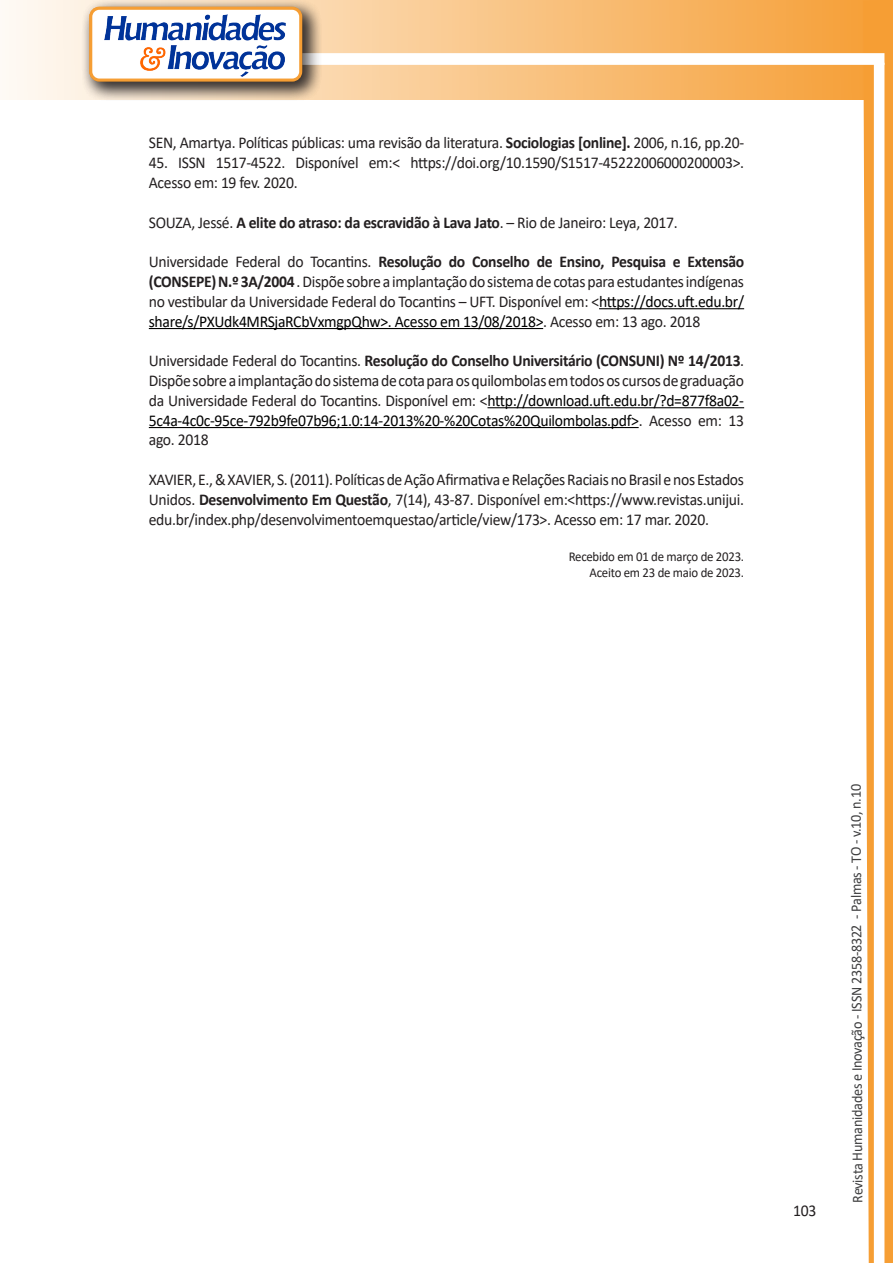
<style>
.page{position:relative;width:893px;height:1263px;background:#fff}
.page>*{position:absolute;margin:0;border:0;box-sizing:border-box;transform-origin:0 0}
.texto{font:16.5px/19.8px "Calibri";letter-spacing:-.02em;color:#231f20;text-align:justify;scale:.95 1}
.t1{font:15px "Calibri";letter-spacing:-.025em;color:#3e3e3f;scale:.95 1}
.texto-2{font:13.5px "Calibri";letter-spacing:-.02em;color:#231f20;scale:.95 1}
.s1{font-weight:700}
.s2{color:#000}
</style>
<div class="page">
<svg style="left:5px;top:0;width:858px;height:100px;background:#f9c484"></svg>
<div style="left:302px;top:53px;width:582px;height:12px;background:#fff;border:2px solid #fff"></div>
<svg style="left:863px;top:0;width:30px;height:1263px"></svg>
<div style="left:81px;top:0;width:241px;height:102px;background:#231f20;opacity:.75"></div>
<div style="left:91px;top:8px;width:210px;height:72px;background:#fff;border-radius:9px"></div>
<img style="left:104px;top:14px;width:181px;height:62px">
<div style="left:89px;top:7px;width:213px;height:75px;border:3px solid #f69e34;border-radius:9px"></div>
<hr style="left:599px;top:308px;width:145px;height:1px;background:#000">
<hr style="left:149px;top:328px;width:394px;height:1px;background:#000">
<hr style="left:487px;top:407px;width:257px;height:1px;background:#000">
<hr style="left:149px;top:427px;width:490px;height:1px;background:#000">
<p class="texto" style="left:149px;top:133px;width:628px">SEN, Amartya. Políticas públicas: uma revisão da literatura. <span class="s1">Sociologias [online].</span> 2006, n.16, pp.20-</p>
<p class="texto" style="left:149px;top:152px;width:628px">45. ISSN 1517-4522. Disponível em:&lt; https://doi.org/10.1590/S1517-45222006000200003&gt;.<br>Acesso em: 19 fev. 2020.</p>
<p class="texto" style="left:149px;top:212px;width:558px">SOUZA, Jessé. <span class="s1">A elite do atraso: da escravidão à Lava Jato</span>. – Rio de Janeiro: Leya, 2017.</p>
<p class="texto" style="left:149px;top:251px;width:628px">Universidade Federal do Tocantins. <span class="s1">Resolução do Conselho de Ensino, Pesquisa e Extensão (CONSEPE) N.º 3A/2004</span> . Dispõe sobre a implantação do sistema de cotas para estudantes indígenas no vestibular da Universidade Federal do Tocantins – UFT. Disponível em: &lt;<span class="s2">https://docs.uft.edu.br/ share/s/PXUdk4MRSjaRCbVxmgpQhw&gt;. Acesso em 13/08/2018&gt;</span>. Acesso em: 13 ago. 2018</p>
<p class="texto" style="left:149px;top:350px;width:628px">Universidade Federal do Tocantins. <span class="s1">Resolução do Conselho Universitário (CONSUNI) Nº 14/2013</span>.<br>Dispõe sobre a implantação do sistema de cota para os quilombolas em todos os cursos de graduação da Universidade Federal do Tocantins. Disponível em: &lt;<span class="s2">http://download.uft.edu.br/?d=877f8a02- 5c4a-4c0c-95ce-792b9fe07b96;1.0:14-2013%20-%20Cotas%20Quilombolas.pdf&gt;</span>. Acesso em: 13 ago. 2018</p>
<p class="texto" style="left:149px;top:469px;width:628px">XAVIER, E., &amp; XAVIER, S. (2011). Políticas de Ação Afirmativa e Relações Raciais no Brasil e nos Estados Unidos. <span class="s1">Desenvolvimento Em Questão</span>, 7(14), 43-87. Disponível em:&lt;https://www.revistas.unijui. edu.br/index.php/desenvolvimentoemquestao/article/view/173&gt;. Acesso em: 17 mar. 2020.</p>
<p class="texto-2" style="left:569px;top:547px;width:186px">Recebido em 01 de março de 2023.</p>
<p class="texto-2" style="left:590px;top:563px;width:164px">Aceito em 23 de maio de 2023.</p>
<p class="texto" style="left:793px;top:1200px;width:26px">103</p>
<p class="t1" style="left:846px;top:1203px;width:442px;rotate:-90deg">Revista Humanidades e Inovação - ISSN 2358-8322 - Palmas - TO - v.10, n.10</p>
</div>
